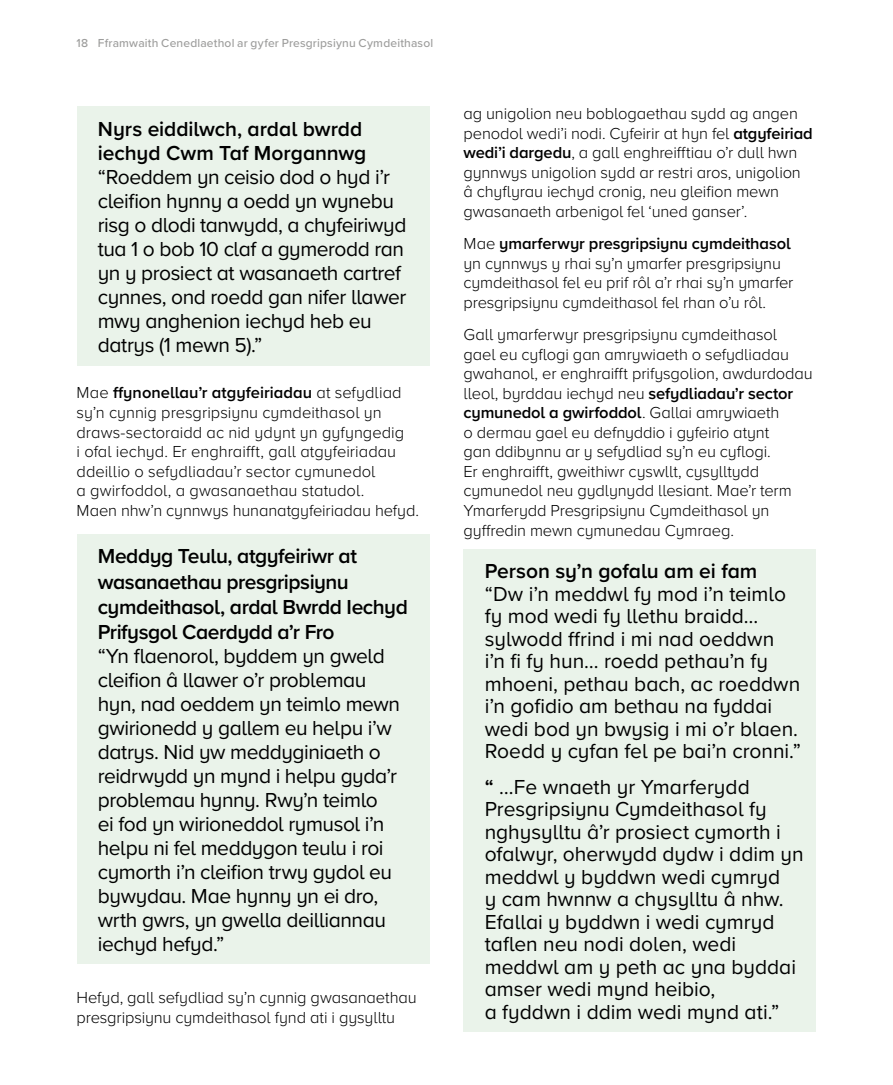
<style>
.page{position:relative;width:893px;height:1085px;background:#fff}
.page>*{position:absolute;margin:0;border:0;box-sizing:border-box;transform-origin:0 0}
.quote{font:21px/22.5px "Proxima Nova";letter-spacing:-.015em;color:#000}
.Body{font:300 16.5px/19.5px "Proxima Nova";letter-spacing:-.005em;color:#000}
.t1{font:500 12px "Proxima Nova";letter-spacing:.015em;color:#9d9d9c}
.s1{font-weight:600}
</style>
<div class="page">
<div style="left:77px;top:534px;width:352px;height:429px;background:#eaf3ea"></div>
<div style="left:463px;top:549px;width:353px;height:482px;background:#eaf3ea"></div>
<div style="left:77px;top:106px;width:352px;height:260px;background:#eaf3ea"></div>
<p class="t1" style="left:77px;top:34px;width:358px">18 Fframwaith Cenedlaethol ar gyfer Presgripsiynu Cymdeithasol</p>
<p class="quote" style="left:98px;top:116px;width:310px;line-height:24px"><span class="s1">Nyrs eiddilwch, ardal bwrdd iechyd Cwm Taf Morgannwg </span>“Roeddem yn ceisio dod o hyd i’r cleifion hynny a oedd yn wynebu risg o dlodi tanwydd, a chyfeiriwyd tua 1 o bob 10 claf a gymerodd ran yn y prosiect at wasanaeth cartref cynnes, ond roedd gan nifer llawer mwy anghenion iechyd heb eu datrys (1 mewn 5).”</p>
<p class="Body" style="left:77px;top:382px;width:344px">Mae <span class="s1">ffynonellau’r atgyfeiriadau</span> at sefydliad sy’n cynnig presgripsiynu cymdeithasol yn draws‑sectoraidd ac nid ydynt yn gyfyngedig<br>i ofal iechyd. Er enghraifft, gall atgyfeiriadau ddeillio o sefydliadau’r sector cymunedol<br>a gwirfoddol, a gwasanaethau statudol.<br>Maen nhw’n cynnwys hunanatgyfeiriadau hefyd.</p>
<p class="quote" style="left:98px;top:543px;width:312px;line-height:24.2px"><span class="s1">Meddyg Teulu, atgyfeiriwr at wasanaethau presgripsiynu cymdeithasol, ardal Bwrdd Iechyd<br>Prifysgol Caerdydd a’r Fro<br></span>“Yn flaenorol, byddem yn gweld cleifion â llawer o’r problemau hyn, nad oeddem yn teimlo mewn gwirionedd y gallem eu helpu i’w datrys. Nid yw meddyginiaeth o reidrwydd yn mynd i helpu gyda’r problemau hynny. Rwy’n teimlo<br>ei fod yn wirioneddol rymusol i’n helpu ni fel meddygon teulu i roi cymorth i’n cleifion trwy gydol eu bywydau. Mae hynny yn ei dro, wrth gwrs, yn gwella deilliannau iechyd hefyd.”</p>
<p class="Body" style="left:77px;top:987px;width:342px">Hefyd, gall sefydliad sy’n cynnig gwasanaethau presgripsiynu cymdeithasol fynd ati i gysylltu</p>
<p class="Body" style="left:463px;top:103px;width:351px">ag unigolion neu boblogaethau sydd ag angen penodol wedi’i nodi. Cyfeirir at hyn fel <span class="s1">atgyfeiriad wedi’i dargedu</span>, a gall enghreifftiau o’r dull hwn gynnwys unigolion sydd ar restri aros, unigolion â chyflyrau iechyd cronig, neu gleifion mewn gwasanaeth arbenigol fel ‘uned ganser’.</p>
<p class="Body" style="left:463px;top:233px;width:331px">Mae <span class="s1">ymarferwyr presgripsiynu cymdeithasol </span>yn cynnwys y rhai sy’n ymarfer presgripsiynu cymdeithasol fel eu prif rôl a’r rhai sy’n ymarfer presgripsiynu cymdeithasol fel rhan o’u rôl.</p>
<p class="Body" style="left:463px;top:324px;width:351px">Gall ymarferwyr presgripsiynu cymdeithasol gael eu cyflogi gan amrywiaeth o sefydliadau gwahanol, er enghraifft prifysgolion, awdurdodau lleol, byrddau iechyd neu <span class="s1">sefydliadau’r sector cymunedol a gwirfoddol</span>. Gallai amrywiaeth<br>o dermau gael eu defnyddio i gyfeirio atynt<br>gan ddibynnu ar y sefydliad sy’n eu cyflogi.<br>Er enghraifft, gweithiwr cyswllt, cysylltydd cymunedol neu gydlynydd llesiant. Mae’r term Ymarferydd Presgripsiynu Cymdeithasol yn gyffredin mewn cymunedau Cymraeg.</p>
<p class="quote" style="left:485px;top:559px;width:318px"><span class="s1">Person sy’n gofalu am ei fam </span>“Dw i’n meddwl fy mod i’n teimlo fy mod wedi fy llethu braidd… sylwodd ffrind i mi nad oeddwn<br>i’n fi fy hun… roedd pethau’n fy mhoeni, pethau bach, ac roeddwn i’n gofidio am bethau na fyddai wedi bod yn bwysig i mi o’r blaen.<br>Roedd y cyfan fel pe bai’n cronni.”</p>
<p class="quote" style="left:485px;top:774px;width:320px"><span class="s1">“</span> …Fe wnaeth yr Ymarferydd<br>Presgripsiynu Cymdeithasol fy nghysylltu â’r prosiect cymorth i ofalwyr, oherwydd dydw i ddim yn meddwl y byddwn wedi cymryd<br>y cam hwnnw a chysylltu â nhw.<br>Efallai y byddwn i wedi cymryd taflen neu nodi dolen, wedi meddwl am y peth ac yna byddai amser wedi mynd heibio,<br>a fyddwn i ddim wedi mynd ati.”</p>
</div>
